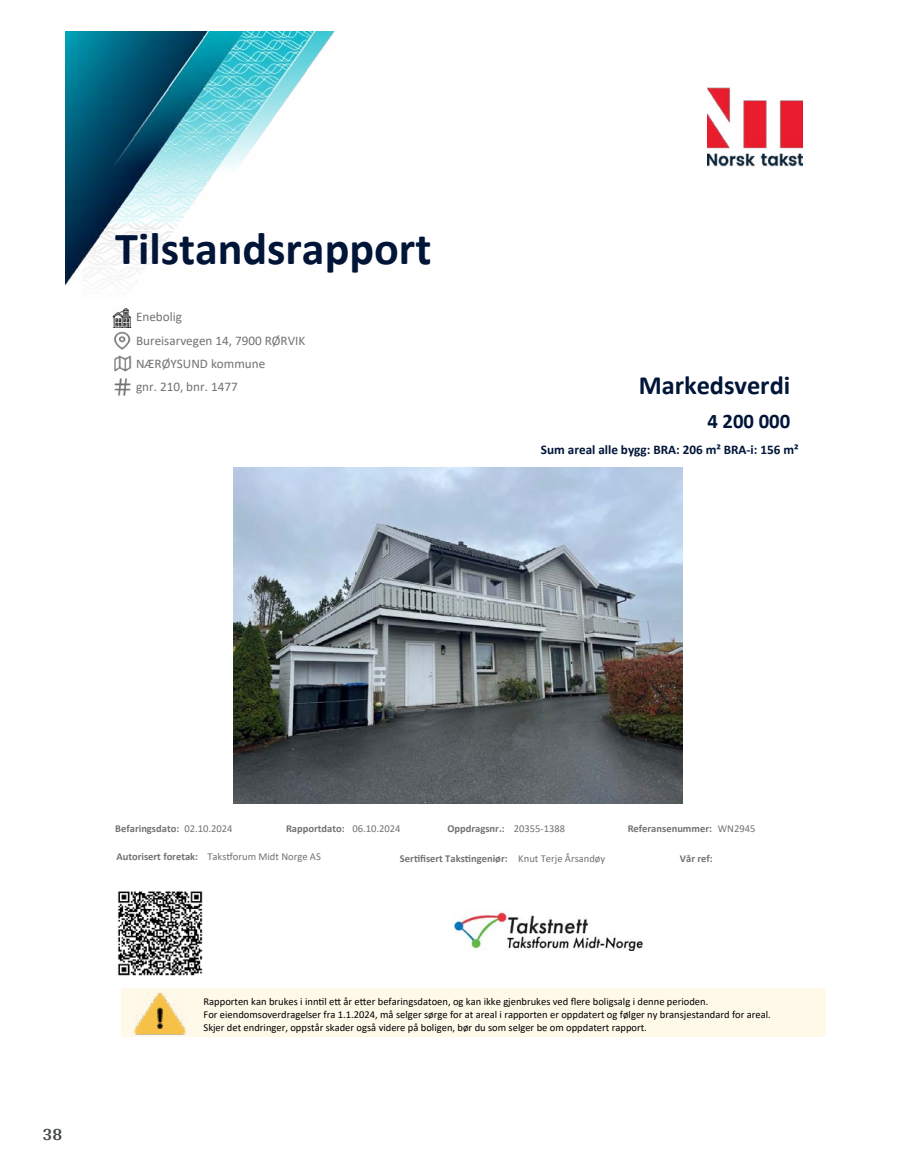
<style>
.page{position:relative;width:915px;height:1172px;background:#fff}
.page>*{position:absolute;margin:0;border:0;box-sizing:border-box;transform-origin:0 0}
.t1{font:700 46.05px "Calibri";color:#011538}
.t2{font:700 26.4px "Calibri";color:#011538}
.t3{font:700 20.7px "Calibri";color:#011538}
.t4{font:700 18px "Arya";color:#414749}
.t5{font:13.2px "Calibri";color:#727272}
.t6{font:700 13.2px "Calibri";color:#011538}
.t7{font:10.5px/12.9px "Calibri";color:#000}
.t8{font:700 10.5px "Calibri";color:#727272}
.t9{font:10.5px "Calibri";color:#727272}
.s1{font-weight:400}
.s2{font-weight:700}
</style>
<div class="page">
<img style="left:65px;top:32px;width:269px;height:254px">
<img style="left:114px;top:355px;width:17px;height:17px">
<img style="left:114px;top:378px;width:17px;height:18px">
<img style="left:114px;top:331px;width:16px;height:19px">
<img style="left:707px;top:87px;width:95px;height:80px">
<img style="left:118px;top:891px;width:85px;height:85px">
<img style="left:233px;top:467px;width:448px;height:336px">
<img style="left:454px;top:910px;width:190px;height:40px">
<div style="left:121px;top:988px;width:703px;height:49px;background:#fff9e9"></div>
<img style="left:134px;top:992px;width:52px;height:43px">
<img style="left:113px;top:308px;width:18px;height:19px">
<h1 class="t1" style="left:115px;top:216px;width:317px">Tilstandsrapport</h1>
<p class="t5" style="left:136px;top:307px;width:47px">Enebolig</p>
<p class="t5" style="left:136px;top:331px;width:171px">Bureisarvegen 14, 7900 RØRVIK</p>
<p class="t5" style="left:136px;top:378px;width:103px">gnr. 210, bnr. 1477</p>
<h2 class="t2" style="left:638px;top:367px;width:153px">Markedsverdi</h2>
<h3 class="t3" style="left:707px;top:407px;width:84px">4 200 000</h3>
<p class="t5" style="left:136px;top:354px;width:131px">NÆRØYSUND kommune</p>
<p class="t6" style="left:540px;top:440px;width:259px">Sum areal alle bygg: BRA: 206 m² BRA-i: 156 m²</p>
<h3 class="t4" style="left:43px;top:1123px;width:21px">38</h3>
<p class="t8" style="left:115px;top:821px;width:119px">Befaringsdato: <span class="s1">02.10.2024</span></p>
<p class="t8" style="left:286px;top:821px;width:116px">Rapportdato: <span class="s1">06.10.2024</span></p>
<p class="t8" style="left:447px;top:821px;width:119px">Oppdragsnr.: <span class="s1">20355-1388</span></p>
<p class="t9" style="left:116px;top:849px;width:206px"><span class="s2">Autorisert foretak:</span> Taks琀昀orum Midt Norge AS</p>
<p class="t8" style="left:400px;top:851px;width:207px">Ser琀椀昀椀sert Taks琀椀ngeniør: <span class="s1">Knut Terje Årsandøy</span></p>
<p class="t8" style="left:627px;top:821px;width:129px">Referansenummer: <span class="s1">WN2945</span></p>
<p class="t8" style="left:679px;top:851px;width:34px">Vår ref:</p>
<p class="t7" style="left:203px;top:995px;width:568px">Rapporten kan brukes i inn琀椀l e琀琀 år e琀琀er befaringsdatoen, og kan ikke gjenbrukes ved 昀氀ere boligsalg i denne perioden.<br>For eiendomsoverdragelser fra 1.1.2024, må selger sørge for at areal i rapporten er oppdatert og følger ny bransjestandard for areal.<br>Skjer det endringer, oppstår skader også videre på boligen, bør du som selger be om oppdatert rapport.</p>
</div>
